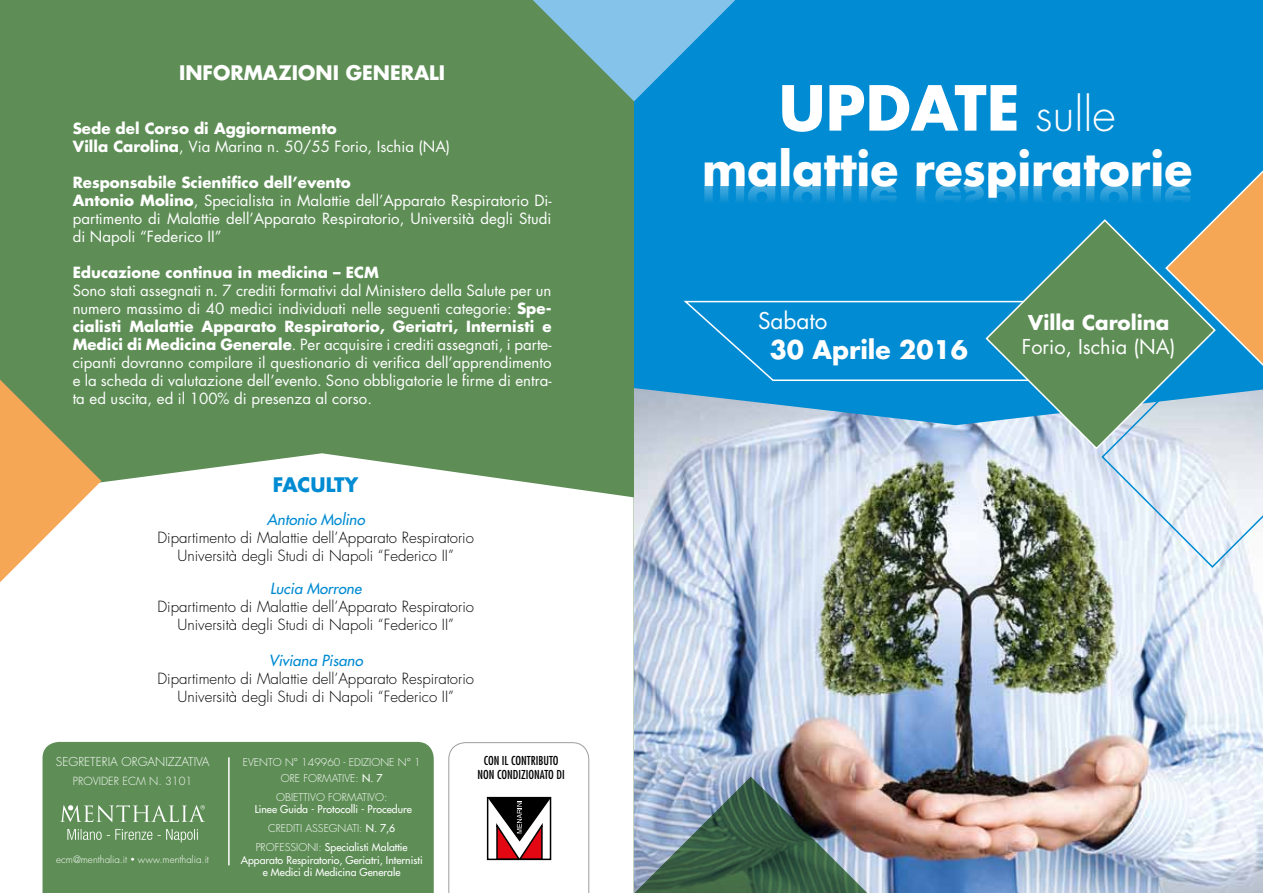
<style>
.page{position:relative;width:1263px;height:893px;background:#fff}
.page>*{position:absolute;margin:0;border:0;box-sizing:border-box;transform-origin:0 0}
.t1{font:700 60.45px "Futura Std";color:#fff}
.t2{font:700 45.75px "Futura Std";color:#fff}
.t3{font:300 45.75px "Futura Std";color:#fff}
.t4{font:700 24.9px "Futura Std";color:#fff}
.t5{font:22.5px "Futura Std";color:#fff}
.t6{font:19.95px "Futura Std";color:#fff}
.t7{font:700 19.95px "Futura Std";color:#fff}
.t8{font:700 19.5px "Futura Std";color:#fff}
.t9{font:700 19.5px "Futura Std";color:#008bd2}
.t10{font:15px/18px "Futura Std";color:#fff}
.t11{font:300 15px/18px "Futura Std";color:#000;text-align:center}
.t12{font:700 15px/18px "Futura Std";color:#fff}
.t13{font:italic 500 15px "Futura Std";color:#008bd2}
.t14{font:condensed 12px/14.4px "Futura Std";color:#000;text-align:center}
.t15{font:300 12px "Futura Std";color:#fff}
.t16{font:300 10.95px "Futura Std";color:#fff}
.t17{font:500 10.5px "Futura Std";color:#fff}
.t18{font:300 10.5px "Futura Std";color:#fff}
.t19{font:300 9.75px "Futura Std";color:#fff}
.s1{font-weight:400}
.s2{font-weight:700}
.s3{font-weight:300}
</style>
<div class="page">
<img style="left:634px;top:425px;width:629px;height:468px">
<div style="left:634px;top:0;width:629px;height:425px;background:#008bd2"></div>
<div style="left:0;top:0;width:634px;height:893px;background:#5e8e56"></div>
<div style="left:0;top:453px;width:634px;height:440px;background:#fff"></div>
<svg style="left:449px;top:742px;width:140px;height:151px;background:#e8e1e1"></svg>
<svg style="left:43px;top:742px;width:391px;height:151px"></svg>
<svg style="left:60px;top:805px;width:145px;height:17px"></svg>
<svg style="left:67px;top:829px;width:131px;height:13px"></svg>
<hr style="left:228px;top:757px;width:2px;height:108px;background:#fff">
<img style="left:632px;top:777px;width:261px;height:116px">
<svg style="left:533px;top:0;width:202px;height:101px"></svg>
<svg style="left:0;top:380px;width:101px;height:202px"></svg>
<svg style="left:683px;top:148px;width:580px;height:421px;background:#5da5bf"></svg>
<h3 class="t8" style="left:179px;top:60px;width:268px">INFORMAZIONI GENERALI</h3>
<p class="t12" style="left:73px;top:119px;width:379px">Sede del Corso di Aggiornamento<br>Villa Carolina<span class="s1">, Via Marina n. 50/55 Forio, Ischia (NA)</span></p>
<p class="t10" style="left:73px;top:174px;width:480px"><span class="s2">Responsabile Scientifico dell’evento<br>Antonio Molino</span>, Specialista in Malattie dell’Apparato Respiratorio Di&shy;partimento di Malattie dell’Apparato Respiratorio, Università degli Studi di Napoli “Federico II”</p>
<p class="t12" style="left:73px;top:263px;width:308px">Educazione continua in medicina – ECM</p>
<p class="t10" style="left:73px;top:282px;width:480px;text-align:justify">Sono stati assegnati n. 7 crediti formativi dal Ministero della Salute per un numero massimo di 40 medici individuati nelle seguenti categorie: <span class="s2">Spe&shy;cialisti Malattie Apparato Respiratorio, Geriatri, Internisti e Medici di Medicina Generale</span>. Per acquisire i crediti assegnati, i parte&shy;cipanti dovranno compilare il questionario di verifica dell’apprendimento e la scheda di valutazione dell’evento. Sono obbligatorie le firme di entra&shy;ta ed uscita, ed il 100% di presenza al corso.</p>
<h3 class="t9" style="left:273px;top:472px;width:87px">FACULTY</h3>
<p class="t13" style="left:267px;top:510px;width:100px">Antonio Molino</p>
<p class="t11" style="left:157px;top:529px;width:318px">Dipartimento di Malattie dell’Apparato Respiratorio<br>Università degli Studi di Napoli “Federico II”</p>
<p class="t13" style="left:270px;top:579px;width:93px">Lucia Morrone</p>
<p class="t11" style="left:157px;top:598px;width:318px">Dipartimento di Malattie dell’Apparato Respiratorio<br>Università degli Studi di Napoli “Federico II”</p>
<p class="t13" style="left:269px;top:651px;width:96px">Viviana Pisano</p>
<p class="t11" style="left:157px;top:670px;width:318px">Dipartimento di Malattie dell’Apparato Respiratorio<br>Università degli Studi di Napoli “Federico II”</p>
<p class="t15" style="left:56px;top:755px;width:155px">SEGRETERIA ORGANIZZATIVA</p>
<p class="t16" style="left:73px;top:774px;width:12px">Provider</p>
<p class="t16" style="left:122px;top:774px;width:71px">ecm n. 3101</p>
<p class="t19" style="left:56px;top:853px;width:154px">ecm@menthalia.it • www.menthalia.it</p>
<p class="t18" style="left:243px;top:756px;width:13px">Evento</p>
<p class="t18" style="left:285px;top:756px;width:76px">n ° 149960 - Edizione</p>
<p class="t18" style="left:398px;top:756px;width:24px">n ° 1</p>
<p class="t18" style="left:281px;top:772px;width:30px">ORE formativ</p>
<p class="t17" style="left:350px;top:771px;width:34px"><span class="s3">E:</span> N. 7</p>
<p class="t18" style="left:276px;top:791px;width:21px">Obiettivo</p>
<p class="t18" style="left:328px;top:791px;width:8px">formativo</p>
<p class="t18" style="left:384px;top:791px;width:5px">:</p>
<p class="t17" style="left:255px;top:803px;width:159px">Linee Guida - Protocolli - Procedure</p>
<p class="t18" style="left:268px;top:822px;width:6px">Crediti</p>
<p class="t18" style="left:305px;top:822px;width:7px">assegnati</p>
<p class="t17" style="left:359px;top:822px;width:37px"><span class="s3">:</span> N. 7,6</p>
<p class="t18" style="left:256px;top:841px;width:12px">Professioni</p>
<p class="t17" style="left:318px;top:841px;width:91px"><span class="s3">:</span> Specialisti Malattie</p>
<p class="t17" style="left:241px;top:853px;width:183px">Apparato Respiratorio, Geriatri, Internisti</p>
<p class="t17" style="left:263px;top:866px;width:139px">e Medici di Medicina Generale</p>
<p class="t14" style="left:478px;top:753px;width:89px">CON IL CONTRIBUTO<br>NON CONDIZIONATO DI</p>
<h1 class="t1" style="left:779px;top:68px;width:169px">Update</h1>
<h2 class="t3" style="left:1035px;top:86px;width:82px">sulle</h2>
<h2 class="t2" style="left:702px;top:138px;width:492px">malattie respiratorie</h2>
<h3 class="t5" style="left:758px;top:306px;width:71px">Sabato</h3>
<h3 class="t4" style="left:770px;top:333px;width:200px">30 Aprile 2016</h3>
<h3 class="t7" style="left:1028px;top:309px;width:143px">Villa Carolina</h3>
<h3 class="t6" style="left:1022px;top:334px;width:155px">Forio, Ischia (NA)</h3>
</div>
